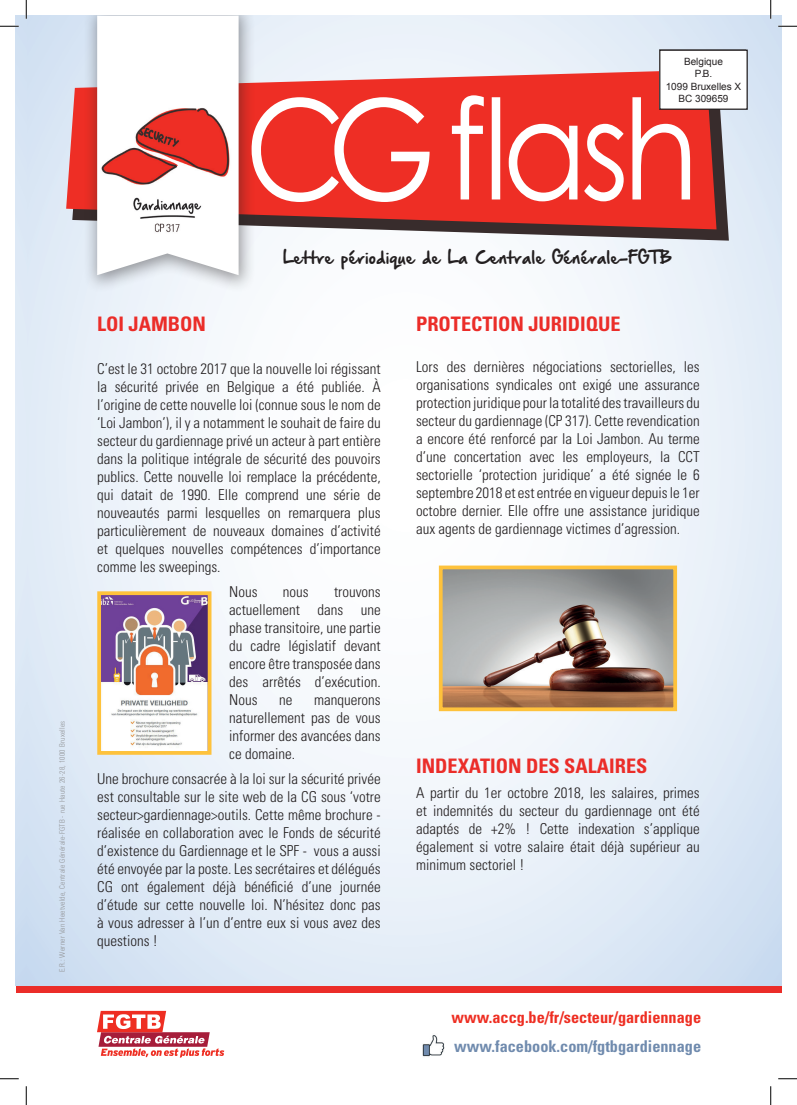
<style>
.page{position:relative;width:797px;height:1105px;background:#fff}
.page>*{position:absolute;margin:0;border:0;box-sizing:border-box;transform-origin:0 0}
.t1{font:700 condensed 20px "Univers LT Std";color:#eb2d29}
.t2{font:700 condensed 16.25px "Univers LT Std";color:#ee2e22}
.t3{font:700 condensed 16.25px "Univers LT Std";color:#708bae}
.t4{font:300 condensed 15px/18px "Univers LT Std";color:#231f20;text-align:justify}
.t5{font:15px "Hand Of Sean Demo";color:#231f20}
.t6{font:10px/12.5px "Arial";color:#231f20;text-align:center}
.t7{font:9.88px/12.2px "Arial";color:#231f20;text-align:center}
.t8{font:300 condensed 7.5px "Univers LT Std";letter-spacing:.025em;color:#939598}
</style>
<div class="page">
<img style="left:27px;top:16px;width:754px;height:970px">
<svg style="left:72px;top:110px;width:657px;height:131px"></svg>
<svg style="left:66px;top:70px;width:650px;height:159px;background:#d54a45"></svg>
<div style="left:83px;top:16px;width:173px;height:277px;background:#231f20;opacity:.44"></div>
<svg style="left:97px;top:16px;width:141px;height:259px"></svg>
<div style="left:16px;top:986px;width:765px;height:6px;background:#eb2d29"></div>
<img style="left:99px;top:92px;width:135px;height:148px">
<svg style="left:251px;top:95px;width:439px;height:107px;fill:#ee2e25"></svg>
<div style="left:659px;top:50px;width:88px;height:59px;background:#fff"></div>
<div style="left:659px;top:50px;width:88px;height:60px;border:1px solid #231f20"></div>
<svg style="left:97px;top:1011px;width:127px;height:47px"></svg>
<img style="left:102px;top:596px;width:104px;height:154px">
<div style="left:97px;top:591px;width:114px;height:164px;border:4px solid #fec23c"></div>
<img style="left:444px;top:570px;width:228px;height:136px">
<div style="left:439px;top:565px;width:238px;height:146px;border:4px solid #fec23c"></div>
<img style="left:422px;top:1035px;width:23px;height:22px">
<svg style="left:0;top:25px;width:19px;height:2px"></svg>
<svg style="left:778px;top:25px;width:19px;height:2px"></svg>
<svg style="left:0;top:1078px;width:19px;height:1px"></svg>
<svg style="left:778px;top:1078px;width:19px;height:1px"></svg>
<svg style="left:25px;top:0;width:2px;height:19px"></svg>
<svg style="left:25px;top:1086px;width:2px;height:19px"></svg>
<svg style="left:770px;top:0;width:1px;height:19px"></svg>
<svg style="left:770px;top:1086px;width:1px;height:19px"></svg>
<p class="t7" style="left:669px;top:55px;width:68px">België<br>P.B.<br>1099 Brussel X<br>BC 309659</p>
<p class="t6" style="left:665px;top:55px;width:77px">Belgique<br>P.B.<br>1099 Bruxelles X<br>BC 309659</p>
<p class="t8" style="left:58px;top:972px;width:253px;rotate:-90deg">E.R.: Werner Van Heetvelde, Centrale Générale-FGTB - rue Haute 26-28, 1000 Bruxelles</p>
<p class="t5" style="left:283px;top:250px;width:390px">Lettre périodique de La Centrale Générale-FGTB</p>
<h1 class="t1" style="left:97px;top:312px;width:110px">LOI JAMBON</h1>
<p class="t4" style="left:97px;top:360px;width:285px">C’est le 31 octobre 2017 que la nouvelle loi régissant la sécurité privée en Belgique a été publiée. À l’origine de cette nouvelle loi (connue sous le nom de ‘Loi Jambon’), il y a notamment le souhait de faire du secteur du gardiennage privé un acteur à part entière dans la politique intégrale de sécurité des pouvoirs publics. Cette nouvelle loi remplace la précédente, qui datait de 1990. Elle comprend une série de nouveautés parmi lesquelles on remarquera plus particulièrement de nouveaux domaines d’activité et quelques nouvelles compétences d’importance comme les sweepings.</p>
<p class="t4" style="left:229px;top:583px;width:30px">Nous</p>
<p class="t4" style="left:283px;top:583px;width:27px">nous</p>
<p class="t4" style="left:229px;top:583px;width:153px;text-indent:105px">trouvons actuellement dans une phase transitoire, une partie du cadre législatif devant encore être transposée dans des arrêtés d’exécution.<br>Nous</p>
<p class="t4" style="left:229px;top:691px;width:153px;text-indent:85px">manquerons naturellement pas de vous informer des avancées dans ce domaine.</p>
<p class="t4" style="left:97px;top:770px;width:285px">Une brochure consacrée à la loi sur la sécurité privée est consultable sur le site web de la CG sous ‘votre secteur&gt;gardiennage&gt;outils. Cette même brochure - réalisée en collaboration avec le Fonds de sécurité d’existence du Gardiennage et le SPF - vous a aussi été envoyée par la poste. Les secrétaires et délégués CG ont également déjà bénéficié d’une journée d’étude sur cette nouvelle loi. N’hésitez donc pas à vous adresser à l’un d’entre eux si vous avez des questions !</p>
<p class="t4" style="left:279px;top:691px;width:15px">ne</p>
<h1 class="t1" style="left:416px;top:312px;width:206px">PROTECTION JURIDIQUE</h1>
<p class="t4" style="left:416px;top:358px;width:285px">Lors des dernières négociations sectorielles, les organisations syndicales ont exigé une assurance protection juridique pour la totalité des travailleurs du secteur du gardiennage (CP 317). Cette revendication a encore été renforcé par la Loi Jambon. Au terme d’une concertation avec les employeurs, la CCT sectorielle ‘protection juridique’ a été signée le 6 septembre 2018 et est entrée en vigueur depuis le 1er octobre dernier. Elle offre une assistance juridique aux agents de gardiennage victimes d’agression.</p>
<h1 class="t1" style="left:416px;top:754px;width:233px">INDEXATION DES SALAIRES</h1>
<p class="t4" style="left:416px;top:784px;width:285px">A partir du 1er octobre 2018, les salaires, primes et indemnités du secteur du gardiennage ont été adaptés de +2% ! Cette indexation s’applique également si votre salaire était déjà supérieur au minimum sectoriel !</p>
<p class="t2" style="left:451px;top:1007px;width:251px">www.accg.be/fr/secteur/gardiennage</p>
<p class="t3" style="left:454px;top:1036px;width:248px">www.facebook.com/fgtbgardiennage</p>
</div>
